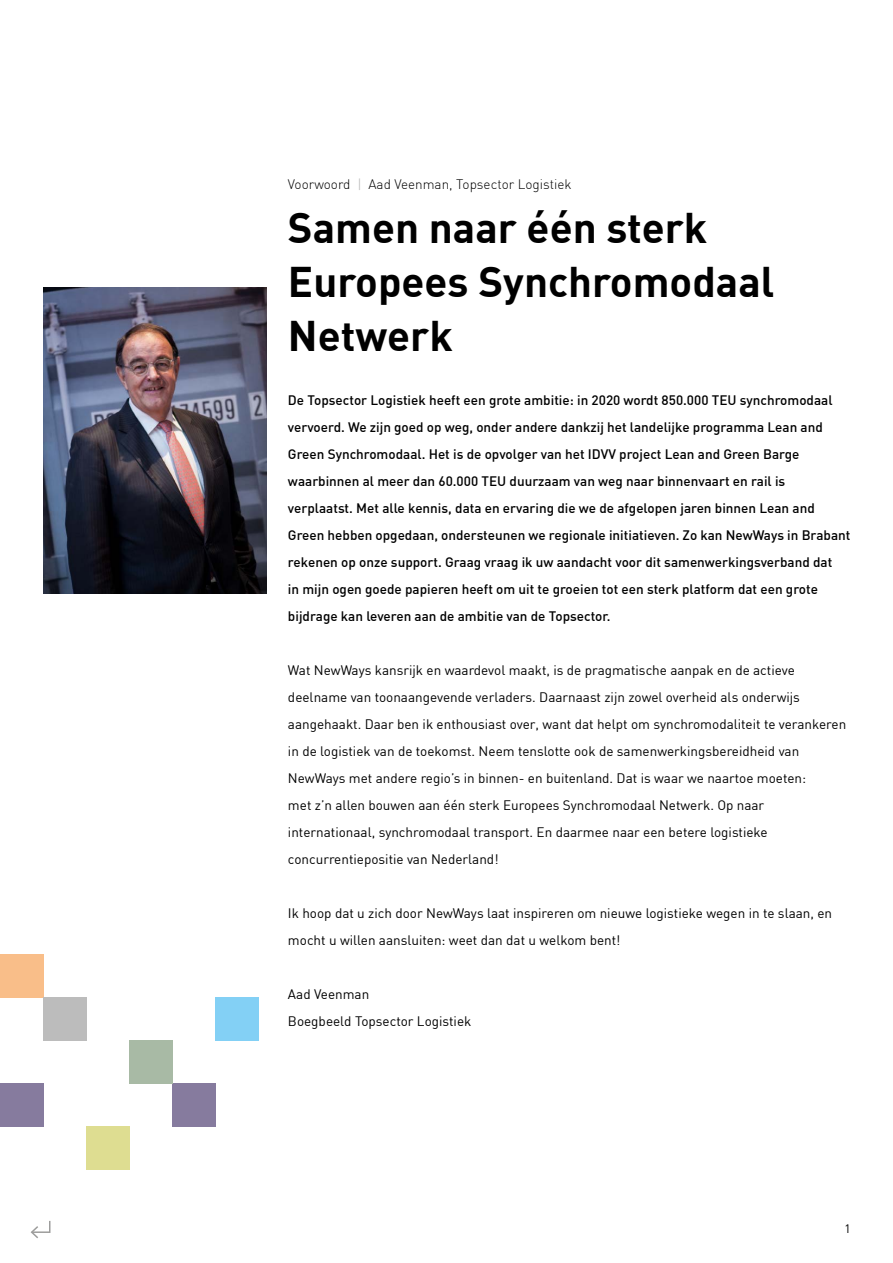
<style>
.page{position:relative;width:893px;height:1263px;background:#fff}
.page>*{position:absolute;margin:0;border:0;box-sizing:border-box;transform-origin:0 0}
.t1{font:700 42px/54px "DIN";color:#000}
.t2{font:13.5px/27px "DIN";color:#000}
.t3{font:500 13.5px/27px "DIN";color:#000}
.t4{font:300 13.5px "DIN";color:#000}
.t5{font:12px "DIN";color:#000}
.s1{color:#b3b2b2}
</style>
<div class="page">
<div style="left:215px;top:997px;width:43px;height:43px;background:#83d0f5"></div>
<div style="left:172px;top:1083px;width:43px;height:43px;background:#867b9e"></div>
<div style="left:129px;top:1040px;width:43px;height:43px;background:#a8baa5"></div>
<div style="left:86px;top:1126px;width:43px;height:43px;background:#dedd91"></div>
<div style="left:0;top:954px;width:43px;height:43px;background:#f9be89"></div>
<div style="left:0;top:1083px;width:43px;height:43px;background:#867b9e"></div>
<div style="left:43px;top:997px;width:43px;height:43px;background:#bcbcbc"></div>
<img style="left:43px;top:288px;width:223px;height:306px">
<svg style="left:30px;top:1220px;width:21px;height:19px"></svg>
<p class="t4" style="left:288px;top:176px;width:285px">Voorwoord <span class="s1">|</span> Aad Veenman, Topsector Logistiek</p>
<h1 class="t1" style="left:288px;top:199px;width:488px">Samen naar één sterk<br>Europees Synchromodaal<br>Netwerk</h1>
<p class="t3" style="left:288px;top:386px;width:564px">De Topsector Logistiek heeft een grote ambitie: in 2020 wordt 850.000 TEU synchromodaal vervoerd. We zijn goed op weg, onder andere dankzij het landelijke programma Lean and Green Synchromodaal. Het is de opvolger van het IDVV project Lean and Green Barge waarbinnen al meer dan 60.000 TEU duurzaam van weg naar binnenvaart en rail is verplaatst. Met alle kennis, data en ervaring die we de afgelopen jaren binnen Lean and Green hebben opgedaan, ondersteunen we regionale initiatieven. Zo kan NewWays in Brabant rekenen op onze support. Graag vraag ik uw aandacht voor dit samenwerkingsverband dat<br>in mijn ogen goede papieren heeft om uit te groeien tot een sterk platform dat een grote bijdrage kan leveren aan de ambitie van de Topsector.</p>
<p class="t2" style="left:288px;top:656px;width:560px">Wat NewWays kansrijk en waardevol maakt, is de pragmatische aanpak en de actieve deelname van toonaangevende verladers. Daarnaast zijn zowel overheid als onderwijs aangehaakt. Daar ben ik enthousiast over, want dat helpt om synchromodaliteit te verankeren in de logistiek van de toekomst. Neem tenslotte ook de samenwerkingsbereidheid van NewWays met andere regio’s in binnen- en buitenland. Dat is waar we naartoe moeten:<br>met z’n allen bouwen aan één sterk Europees Synchromodaal Netwerk. Op naar internationaal, synchromodaal transport. En daarmee naar een betere logistieke concurrentiepositie van Nederland!</p>
<p class="t2" style="left:288px;top:899px;width:546px">Ik hoop dat u zich door NewWays laat inspireren om nieuwe logistieke wegen in te slaan, en mocht u willen aansluiten: weet dan dat u welkom bent!</p>
<p class="t2" style="left:288px;top:980px;width:185px">Aad Veenman<br>Boegbeeld Topsector Logistiek</p>
<p class="t5" style="left:845px;top:1221px;width:8px">1</p>
</div>
